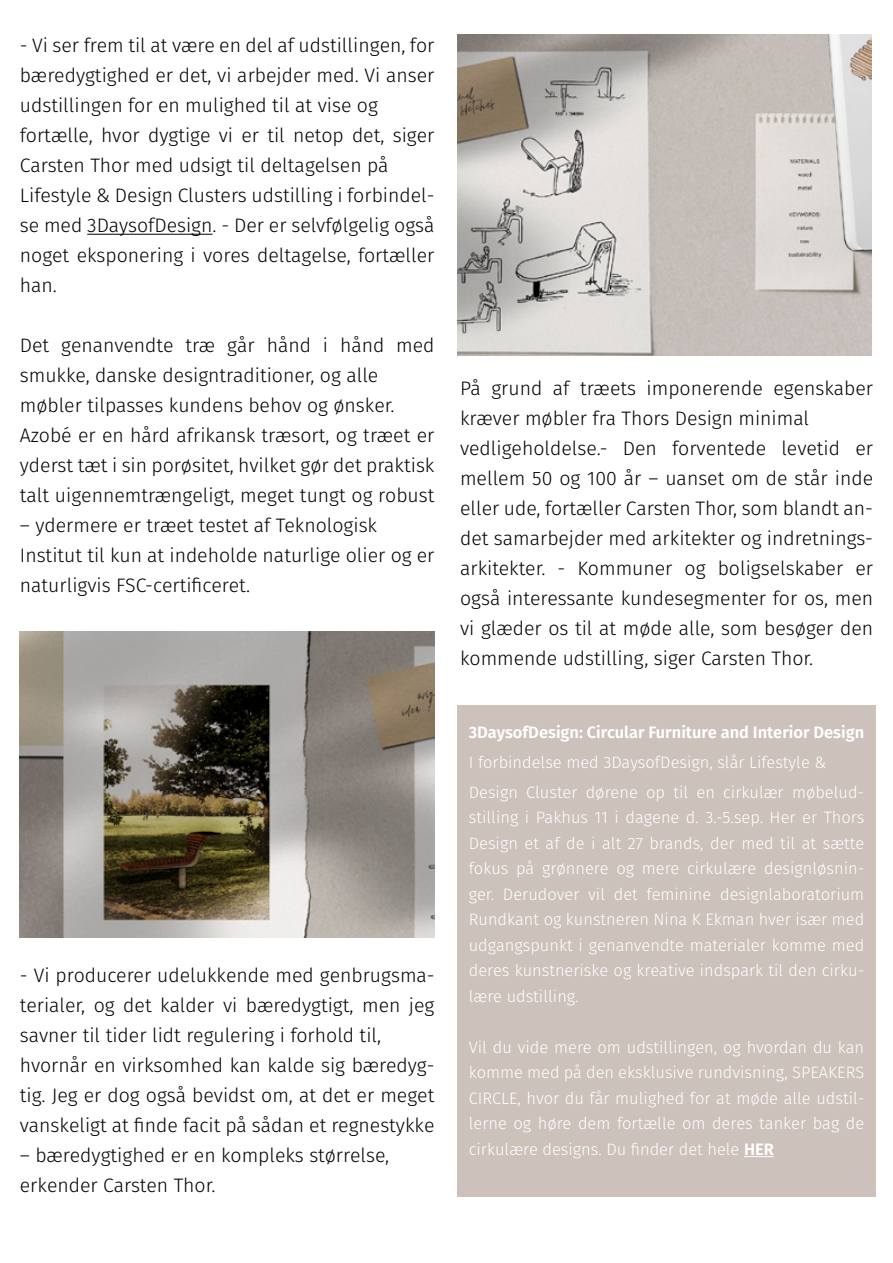
<style>
.page{position:relative;width:893px;height:1263px;background:#fff}
.page>*{position:absolute;margin:0;border:0;box-sizing:border-box;transform-origin:0 0}
.t1{font:300 19.5px/30px "Fira Sans";color:#000}
.t2{font:300 16.5px/25.5px "Fira Sans";color:#fff;text-align:justify}
.t3{font:600 16.5px "Fira Sans";color:#fff}
.s1{font-weight:600}
</style>
<div class="page">
<hr style="left:87px;top:234px;width:125px;height:1px;background:#000">
<div style="left:457px;top:705px;width:419px;height:492px;background:#ccc1bb"></div>
<hr style="left:744px;top:1156px;width:30px;height:1px;background:#fff">
<img style="left:457px;top:34px;width:415px;height:321px">
<img style="left:20px;top:631px;width:414px;height:307px">
<p class="t1" style="left:20px;top:30px;width:416px">- Vi ser frem til at være en del af udstillingen, for bæredygtighed er det, vi arbejder med. Vi anser udstillingen for en mulighed til at vise og fortælle, hvor dygtige vi er til netop det, siger Carsten Thor med udsigt til deltagelsen på Lifestyle &amp; Design Clusters udstilling i forbindel&shy;se med 3DaysofDesign. - Der er selvfølgelig også noget eksponering i vores deltagelse, fortæller han.</p>
<p class="t1" style="left:20px;top:330px;width:416px">Det genanvendte træ går hånd i hånd med smukke, danske designtraditioner, og alle møbler tilpasses kundens behov og ønsker.<br>Azobé er en hård afrikansk træsort, og træet er yderst tæt i sin porøsitet, hvilket gør det praktisk talt uigennemtrængeligt, meget tungt og robust</p>
<p class="t1" style="left:20px;top:510px;width:416px">– ydermere er træet testet af Teknologisk<br>Institut til kun at indeholde naturlige olier og er naturligvis FSC-certificeret.</p>
<p class="t1" style="left:20px;top:960px;width:416px">- Vi producerer udelukkende med genbrugsma&shy;terialer, og det kalder vi bæredygtigt, men jeg savner til tider lidt regulering i forhold til, hvornår en virksomhed kan kalde sig bæredyg&shy;tig. Jeg er dog også bevidst om, at det er meget vanskeligt at finde facit på sådan et regnestykke</p>
<p class="t1" style="left:20px;top:1140px;width:371px">– bæredygtighed er en kompleks størrelse, erkender Carsten Thor.</p>
<p class="t1" style="left:460px;top:373px;width:415px">På grund af træets imponerende egenskaber kræver møbler fra Thors Design minimal vedligeholdelse.- Den forventede levetid er mellem 50 og 100 år – uanset om de står inde eller ude, fortæller Carsten Thor, som blandt an&shy;det samarbejder med arkitekter og indretnings&shy;arkitekter. - Kommuner og boligselskaber er også interessante kundesegmenter for os, men vi glæder os til at møde alle, som besøger den kommende udstilling, siger Carsten Thor.</p>
<p class="t3" style="left:469px;top:719px;width:397px">3DaysofDesign: Circular Furniture and Interior Design</p>
<p class="t2" style="left:469px;top:747px;width:397px;line-height:30px">I forbindelse med 3DaysofDesign, slår Lifestyle &amp;<br>Design Cluster dørene op til en cirkulær møbelud-</p>
<p class="t2" style="left:469px;top:805px;width:397px">stilling i Pakhus 11 i dagene d. 3.-5.sep. Her er Thors Design et af de i alt 27 brands, der med til at sætte fokus på grønnere og mere cirkulære designløsnin&shy;ger. Derudover vil det feminine designlaboratorium Rundkant og kunstneren Nina K Ekman hver især med udgangspunkt i genanvendte materialer komme med deres kunstneriske og kreative indspark til den cirku&shy;lære udstilling.</p>
<p class="t2" style="left:469px;top:1034px;width:397px">Vil du vide mere om udstillingen, og hvordan du kan komme med på den eksklusive rundvisning, SPEAKERS CIRCLE, hvor du får mulighed for at møde alle udstil&shy;lerne og høre dem fortælle om deres tanker bag de cirkulære designs. Du finder det hele <span class="s1">HER</span></p>
</div>
